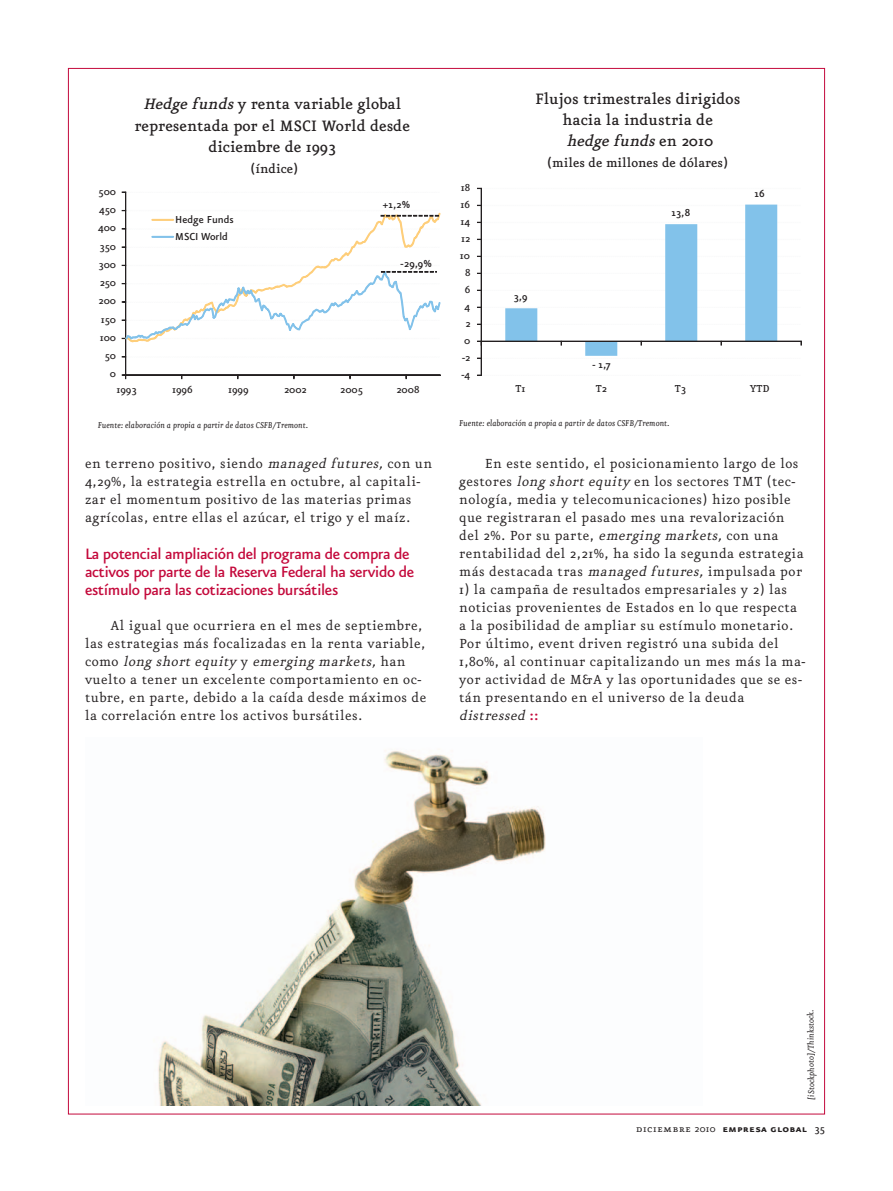
<style>
.page{position:relative;width:893px;height:1191px;background:#fff}
.page>*{position:absolute;margin:0;border:0;box-sizing:border-box;transform-origin:0 0}
.t1{font:500 18px/21px "Eureka";color:#231f20;text-align:center}
.t2{font:500 18px/18px "Eureka Sans";letter-spacing:-.025em;color:#c40a3c}
.t3{font:15.75px/18px "Eureka";letter-spacing:.03em;color:#231f20}
.t4{font:500 15px "Eureka";color:#231f20}
.t5{font:500 12.15px "Eureka";color:#231f20}
.t6{font:500 12.15px/17.1px "Eureka Sans";color:#231f20}
.t7{font:12px "Eureka Sans Bold Caps";letter-spacing:.025em;color:#231f20}
.t8{font:italic 10.2px "Eureka";color:#231f20}
.s1{font-style:italic}
.s2{font-family:"Eureka"}
.s3{font-family:"Eureka Sans Bold Caps";color:#c40a3c}
.s4{font-family:"Eureka Small Caps"}
.s5{font-family:"Eureka";font-weight:500}
</style>
<div class="page">
<img style="left:158px;top:750px;width:388px;height:355px">
<hr style="left:126px;top:192px;width:1px;height:183px;background:#231f20">
<div style="left:125px;top:192px;width:1px;height:183px;border:1px solid #231f20"></div>
<div style="left:126px;top:375px;width:314px;height:1px;border:1px solid #231f20"></div>
<svg style="left:121px;top:210px;width:319px;height:148px"></svg>
<div style="left:481px;top:188px;width:1px;height:187px;border:1px solid #231f20"></div>
<div style="left:481px;top:341px;width:320px;height:1px;border:1px solid #231f20"></div>
<svg style="left:505px;top:205px;width:272px;height:151px"></svg>
<p class="t1" style="left:134px;top:94px;width:277px"><span class="s1">Hedgefunds</span>y renta variable global representada por el MSCI World desde diciembre de 1993</p>
<p class="t4" style="left:251px;top:161px;width:49px">(índice)</p>
<p class="t1" style="left:535px;top:89px;width:207px">Flujos trimestrales dirigidos hacia la industria de <span class="s1">hedgefunds</span>en 2010</p>
<p class="t4" style="left:547px;top:156px;width:183px">(miles de millones de dólares)</p>
<p class="t5" style="left:99px;top:187px;width:19px">500</p>
<p class="t5" style="left:461px;top:184px;width:11px">18</p>
<p class="t6" style="left:755px;top:184px;width:12px">16</p>
<p class="t5" style="left:99px;top:206px;width:19px">450</p>
<p class="t5" style="left:98px;top:224px;width:20px">400</p>
<p class="t6" style="left:175px;top:210px;width:60px">Hedge Funds<br>MSCI World</p>
<p class="t6" style="left:383px;top:195px;width:29px">+1,2%</p>
<p class="t5" style="left:461px;top:201px;width:11px">16</p>
<p class="t5" style="left:460px;top:218px;width:11px">14</p>
<p class="t5" style="left:461px;top:235px;width:11px">12</p>
<p class="t6" style="left:671px;top:204px;width:20px">13,8</p>
<p class="t5" style="left:100px;top:242px;width:18px">350</p>
<p class="t5" style="left:98px;top:260px;width:19px">300</p>
<p class="t6" style="left:401px;top:254px;width:33px"><span class="s2">-</span>29,9%</p>
<p class="t5" style="left:460px;top:252px;width:12px">10</p>
<p class="t5" style="left:465px;top:269px;width:7px">8</p>
<p class="t5" style="left:100px;top:279px;width:18px">250</p>
<p class="t5" style="left:465px;top:286px;width:7px">6</p>
<p class="t5" style="left:99px;top:297px;width:19px">200</p>
<p class="t5" style="left:465px;top:303px;width:7px">4</p>
<p class="t6" style="left:514px;top:288px;width:15px">3,9</p>
<p class="t5" style="left:101px;top:315px;width:17px">150</p>
<p class="t5" style="left:465px;top:320px;width:7px">2</p>
<p class="t5" style="left:100px;top:333px;width:18px">100</p>
<p class="t5" style="left:464px;top:337px;width:8px">0</p>
<p class="t5" style="left:105px;top:352px;width:13px">50</p>
<p class="t5" style="left:462px;top:354px;width:10px">-2</p>
<p class="t5" style="left:110px;top:370px;width:8px">0</p>
<p class="t5" style="left:461px;top:371px;width:10px">-4</p>
<p class="t6" style="left:593px;top:356px;width:20px">- 1,7</p>
<p class="t5" style="left:116px;top:386px;width:22px">1993</p>
<p class="t5" style="left:172px;top:386px;width:22px">1996</p>
<p class="t5" style="left:228px;top:386px;width:22px">1999</p>
<p class="t5" style="left:284px;top:386px;width:24px">2002</p>
<p class="t5" style="left:340px;top:386px;width:24px">2005</p>
<p class="t5" style="left:396px;top:386px;width:24px">2008</p>
<p class="t5" style="left:515px;top:384px;width:11px">T1</p>
<p class="t5" style="left:596px;top:384px;width:13px">T2</p>
<p class="t5" style="left:675px;top:384px;width:13px">T3</p>
<p class="t5" style="left:750px;top:384px;width:21px">YTD</p>
<p class="t8" style="left:98px;top:420px;width:212px">Fuente: elaboración a propia a partir de datos CSFB/Tremont.</p>
<p class="t8" style="left:459px;top:418px;width:212px">Fuente: elaboración a propia a partir de datos CSFB/Tremont.</p>
<p class="t3" style="left:85px;top:455px;width:349px">en terreno positivo, siendo <span class="s1">managedfutures,</span>con un 4,29%, la estrategia estrella en octubre, al capitali&shy;zar el momentum positivo de las materias primas agrícolas, entre ellas el azúcar, el trigo y el maíz.</p>
<p class="t2" style="left:85px;top:544px;width:331px">La potencial ampliación del programa de compra de activos por parte de la Reserva Federal ha servido de estímulo para las cotizaciones bursátiles</p>
<p class="t3" style="left:85px;top:617px;width:343px;text-indent:26px">Al igual que ocurriera en el mes de septiembre, las estrategias más focalizadas en la renta variable, c o m o <span class="s1">long short equity</span> y <span class="s1">emerging markets,</span> h a n vuelto a tener un excelente comportamiento en oc&shy;tubre, en parte, debido a la caída desde máximos de la correlación entre los activos bursátiles.</p>
<p class="t3" style="left:459px;top:455px;width:346px;text-indent:26px">En este sentido, el posicionamiento largo de los gestores <span class="s1">long shortequity</span> en los sectores TMT (tec&shy;nología, media y telecomunicaciones) hizo posible que registraran el pasado mes una revalorización del 2%. Por su parte, <span class="s1">emerging markets,</span>con una rentabilidad del 2,21%, ha sido la segunda estrategia más destacada tras <span class="s1">managedfutures,</span>impulsada por</p>
<p class="t3" style="left:459px;top:581px;width:348px">1) la campaña de resultados empresariales y 2) las noticias provenientes de Estados en lo que respecta a la posibilidad de ampliar su estímulo monetario.<br>Por último, event driven registró una subida del 1,80%, al continuar capitalizando un mes más la ma&shy;yor actividad de M&amp;A y las oportunidades que se es&shy;tán presentando en el universo de la deuda <span class="s1">distressed</span> <span class="s3">: :</span></p>
<p class="t8" style="left:806px;top:1099px;width:92px;rotate:-90deg">[iStockphoto]/Th ni kstock.</p>
<p class="t7" style="left:636px;top:1122px;width:191px"><span class="s4">diciembre</span> <span class="s2">2010</span> empresa global <span class="s5">35</span></p>
</div>
